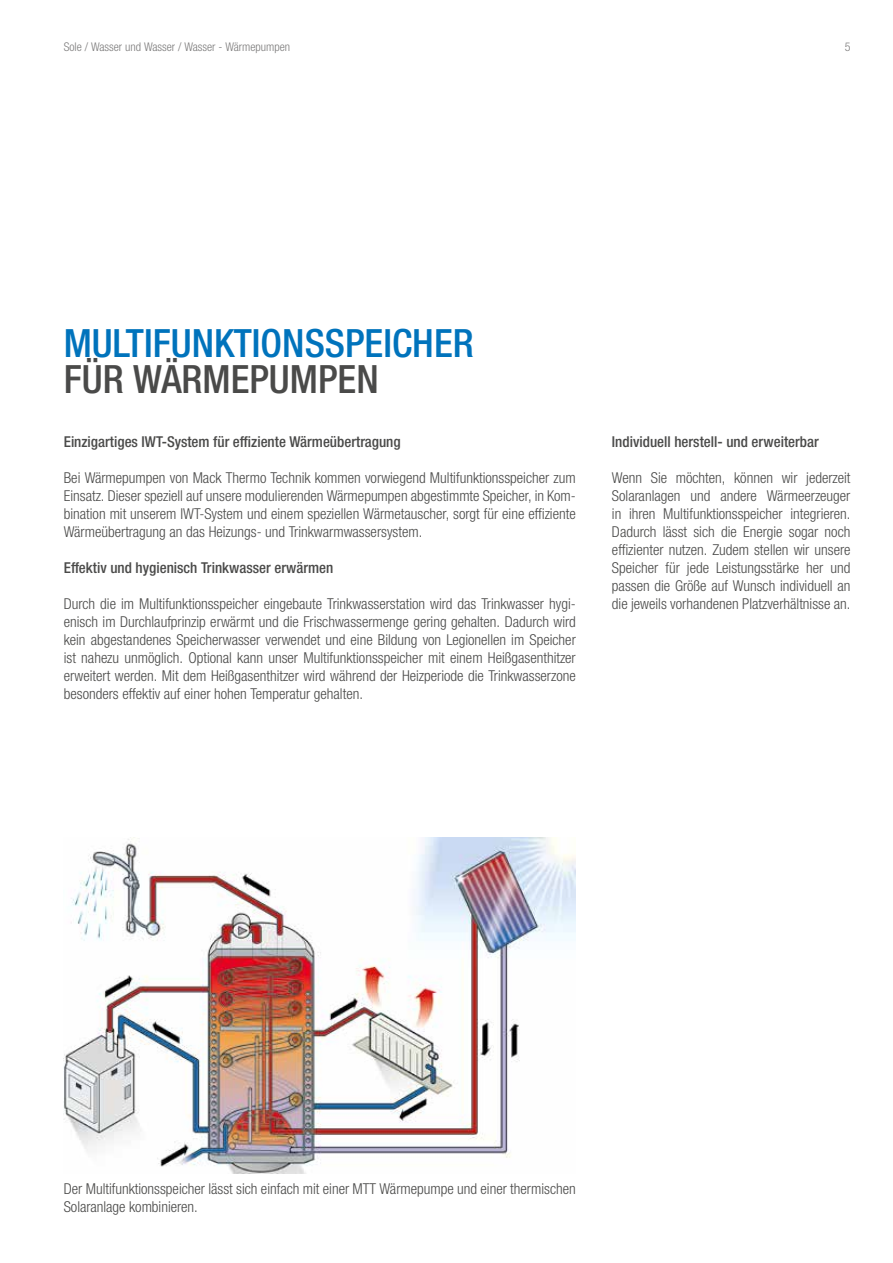
<style>
.page{position:relative;width:893px;height:1263px;background:#fff}
.page>*{position:absolute;margin:0;border:0;box-sizing:border-box;transform-origin:0 0}
.t1{font:500 condensed 39px "Helvetica Neue LTW1 G";color:#0073bc}
.t2{font:500 condensed 39px "Helvetica Neue LTW1 G";color:#4a4a49}
.t3{font:300 condensed 15px/18px "Helvetica Neue LTW1 G";color:#4a4a49;text-align:justify}
.t4{font:500 condensed 15px "Helvetica Neue LTW1 G";color:#4a4a49}
.t5{font:300 condensed 12px "Helvetica Neue LTW1 G";color:#7c7b7b}
</style>
<div class="page">
<img style="left:64px;top:838px;width:512px;height:336px">
<p class="t5" style="left:64px;top:40px;width:228px">Sole / Wasser und Wasser / Wasser - Wärmepumpen</p>
<p class="t5" style="left:845px;top:40px;width:7px">5</p>
<h1 class="t1" style="left:64px;top:320px;width:411px">MULTIFUNKTIONSSPEICHER</h1>
<h1 class="t2" style="left:64px;top:356px;width:316px">FÜR WÄRMEPUMPEN</h1>
<p class="t4" style="left:64px;top:433px;width:338px">Einzigartiges IWT-System für effiziente Wärmeübertragung</p>
<p class="t3" style="left:64px;top:469px;width:514px">Bei Wärmepumpen von Mack Thermo Technik kommen vorwiegend Multifunktionsspeicher zum Einsatz. Dieser speziell auf unsere modulierenden Wärmepumpen abgestimmte Speicher, in Kom&shy;bination mit unserem IWT-System und einem speziellen Wärmetauscher, sorgt für eine effiziente Wärmeübertragung an das Heizungs- und Trinkwarmwassersystem.</p>
<p class="t4" style="left:64px;top:559px;width:271px">Effektiv und hygienisch Trinkwasser erwärmen</p>
<p class="t3" style="left:64px;top:595px;width:514px">Durch die im Multifunktionsspeicher eingebaute Trinkwasserstation wird das Trinkwasser hygi&shy;enisch im Durchlaufprinzip erwärmt und die Frischwassermenge gering gehalten. Dadurch wird kein abgestandenes Speicherwasser verwendet und eine Bildung von Legionellen im Speicher ist nahezu unmöglich. Optional kann unser Multifunktionsspeicher mit einem Heißgasenthitzer erweitert werden. Mit dem Heißgasenthitzer wird während der Heizperiode die Trinkwasserzone besonders effektiv auf einer hohen Temperatur gehalten.</p>
<p class="t4" style="left:612px;top:433px;width:208px">Individuell herstell- und erweiterbar</p>
<p class="t3" style="left:612px;top:469px;width:240px">Wenn Sie möchten, können wir jederzeit Solaranlagen und andere Wärmeerzeuger in ihren Multifunktionsspeicher integrieren.<br>Dadurch lässt sich die Energie sogar noch effizienter nutzen. Zudem stellen wir unsere Speicher für jede Leistungsstärke her und passen die Größe auf Wunsch individuell an die jeweils vorhandenen Platzverhältnisse an.</p>
<p class="t3" style="left:64px;top:1179px;width:513px">Der Multifunktionsspeicher lässt sich einfach mit einer MTT Wärmepumpe und einer thermischen<br>Solaranlage kombinieren.</p>
</div>
